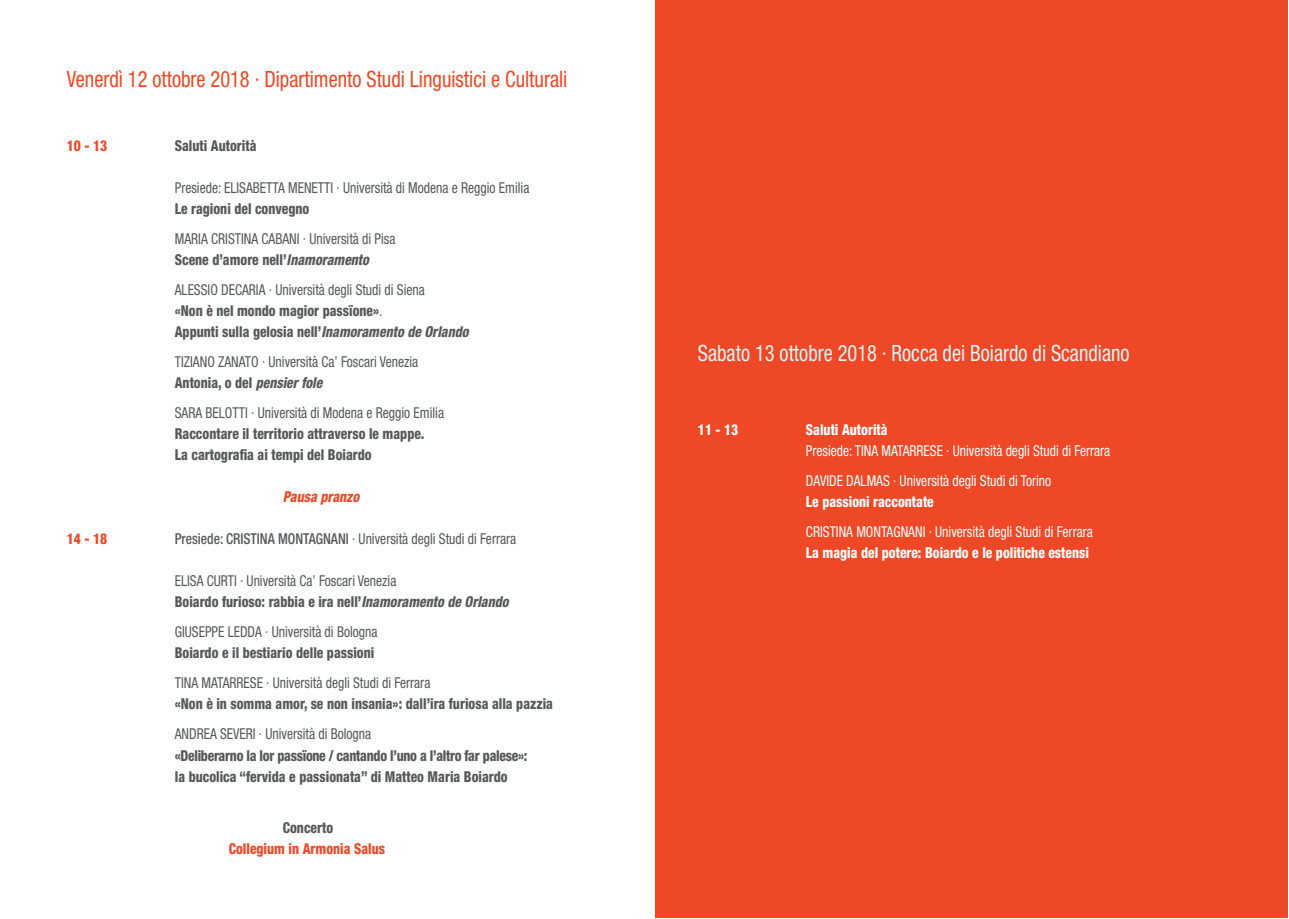
<style>
.page{position:relative;width:1289px;height:919px;background:#fff}
.page>*{position:absolute;margin:0;border:0;box-sizing:border-box;transform-origin:0 0}
.t1{font:condensed 22.5px "Helvetica Neue LT Std";color:#ef4826;scale:.91 1}
.t2{font:condensed 22.5px "Helvetica Neue LT Std";color:#e0f2f5;scale:.91 1}
.t3{font:condensed 15px/21px "Helvetica Neue LT Std";color:#57585a;scale:.91 1}
.t4{font:800 condensed 15px/21px "Helvetica Neue LT Std";color:#57585a;scale:.91 1}
.t5{font:condensed 15px/30px "Helvetica Neue LT Std";color:#fff;scale:.91 1}
.t6{font:800 condensed 15px/21px "Helvetica Neue LT Std";letter-spacing:-.02em;color:#57585a;scale:.91 1}
.t7{font:800 condensed 15px "Helvetica Neue LT Std";color:#fff;scale:.91 1}
.t8{font:800 condensed 15px "Helvetica Neue LT Std";color:#ef4826;scale:.91 1}
.t9{font:italic 800 condensed 15px "Helvetica Neue LT Std";color:#ef4826;scale:.91 1}
.s1{font-weight:800}
.s2{font-weight:800;font-style:italic}
.s3{font-weight:400}
.s4{font-style:italic}
.s5{font-weight:500}
</style>
<div class="page">
<div style="left:655px;top:1px;width:633px;height:917px;background:#ef4826"></div>
<h1 class="t1" style="left:67px;top:66px;width:551px">Venerdì 12 ottobre 2018 · Dipartimento Studi Linguistici e Culturali</h1>
<p class="t8" style="left:67px;top:136px;width:46px">10 - 13</p>
<p class="t4" style="left:175px;top:135px;width:91px">Saluti Autorità</p>
<p class="t3" style="left:175px;top:177px;width:391px">Presiede: ELISABETTA MENETTI · Università di Modena e Reggio Emilia</p>
<p class="t4" style="left:175px;top:198px;width:149px">Le ragioni del convegno</p>
<p class="t3" style="left:175px;top:228px;width:244px">MARIA CRISTINA CABANI · Università di Pisa<br><span class="s1">Scene d’amore nell’</span><span class="s2">Inamoramento</span></p>
<p class="t4" style="left:175px;top:279px;width:324px"><span class="s3">ALESSIO DECARIA · Università degli Studi di Siena<br></span>«Non è nel mondo magior passïone»<span class="s3">.<br></span>Appunti sulla gelosia nell’<span class="s4">Inamoramento de Orlando</span></p>
<p class="t3" style="left:175px;top:351px;width:269px">TIZIANO ZANATO · Università Ca’ Foscari Venezia<br><span class="s1">Antonia, o del</span> <span class="s2">pensier fole</span></p>
<p class="t3" style="left:175px;top:402px;width:297px">SARA BELOTTI · Università di Modena e Reggio Emilia</p>
<p class="t4" style="left:175px;top:423px;width:276px">Raccontare il territorio attraverso le mappe.<br>La cartografia ai tempi del Boiardo</p>
<p class="t9" style="left:283px;top:487px;width:85px">Pausa pranzo</p>
<p class="t8" style="left:67px;top:529px;width:46px">14 - 18</p>
<p class="t3" style="left:175px;top:528px;width:376px"><span class="s5">Presiede: CRISTINA MONTAGNANI</span> · Università degli Studi di Ferrara</p>
<p class="t3" style="left:175px;top:570px;width:368px">ELISA CURTI · Università Ca’ Foscari Venezia<br><span class="s1">Boiardo furioso: rabbia e ira nell’</span><span class="s2">Inamoramento de Orlando</span></p>
<p class="t3" style="left:175px;top:621px;width:224px">GIUSEPPE LEDDA · Università di Bologna</p>
<p class="t4" style="left:175px;top:642px;width:221px">Boiardo e il bestiario delle passioni</p>
<p class="t3" style="left:175px;top:672px;width:282px">TINA MATARRESE · Università degli Studi di Ferrara</p>
<p class="t4" style="left:175px;top:693px;width:417px">«Non è in somma amor, se non insania»: dall’ira furiosa alla pazzia</p>
<p class="t3" style="left:175px;top:723px;width:217px">ANDREA SEVERI · Università di Bologna</p>
<p class="t6" style="left:175px;top:744px;width:389px">«Deliberarno la lor passïone / cantando l’uno a l’altro far palese»: la bucolica “fervida e passionata” di Matteo Maria Boiardo</p>
<p class="t4" style="left:283px;top:816px;width:57px">Concerto</p>
<p class="t8" style="left:229px;top:838px;width:173px">Collegium in Armonia Salus</p>
<h1 class="t2" style="left:698px;top:340px;width:476px">Sabato 13 ottobre 2018 · Rocca dei Boiardo di Scandiano</h1>
<p class="t7" style="left:698px;top:420px;width:46px">11 - 13</p>
<p class="t7" style="left:806px;top:420px;width:91px">Saluti Autorità</p>
<p class="t5" style="left:806px;top:435px;width:336px">Presiede: TINA MATARRESE · Università degli Studi di Ferrara<br>DAVIDE DALMAS · Università degli Studi di Torino</p>
<p class="t7" style="left:806px;top:492px;width:142px">Le passioni raccontate</p>
<p class="t5" style="left:806px;top:516px;width:317px">CRISTINA MONTAGNANI · Università degli Studi di Ferrara</p>
<p class="t7" style="left:806px;top:543px;width:312px">La magia del potere: Boiardo e le politiche estensi</p>
</div>
